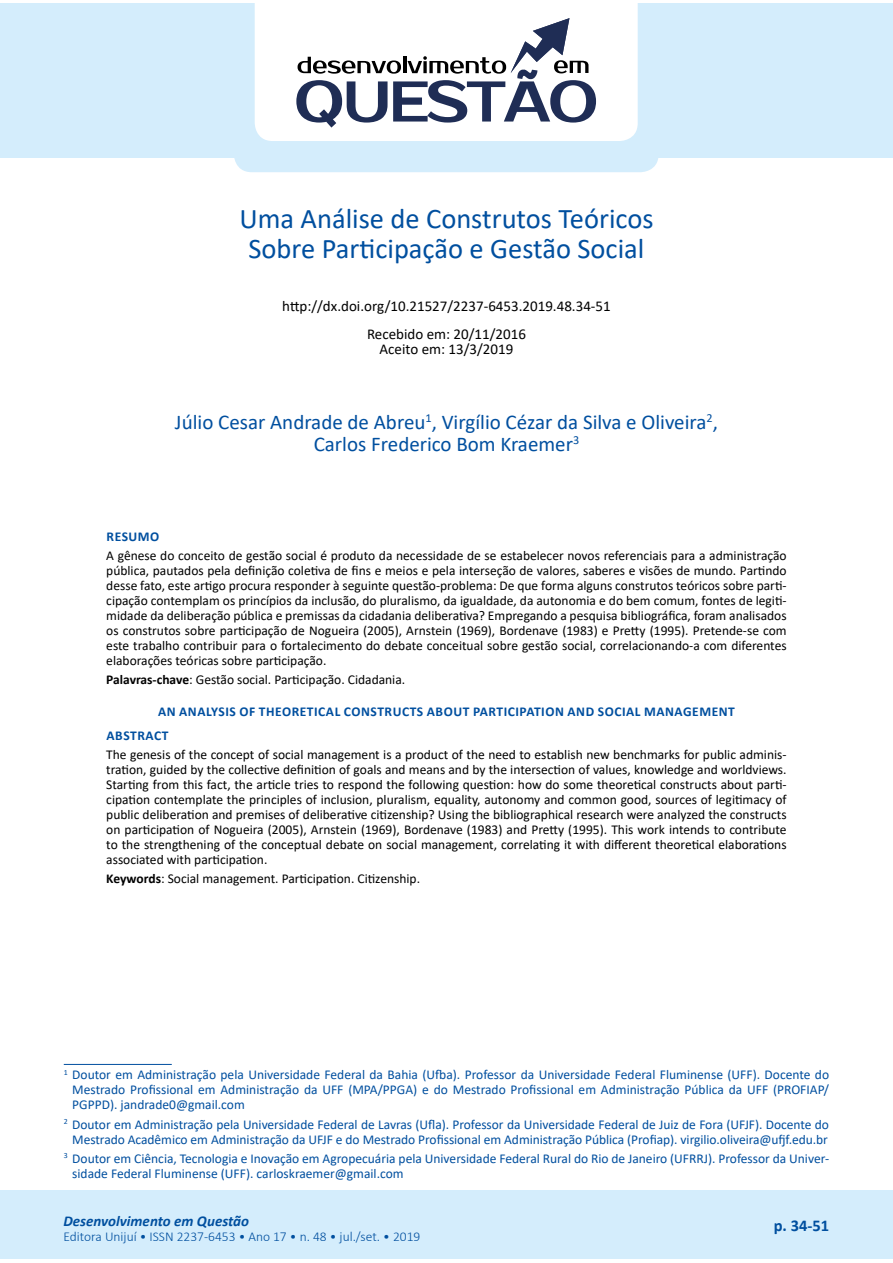
<style>
.page{position:relative;width:893px;height:1263px;background:#fff}
.page>*{position:absolute;margin:0;border:0;box-sizing:border-box;transform-origin:0 0}
.t1{font:28.5px/30px "Calibri";color:#004f9f;text-align:center}
.t2{font:21px/22.5px "Calibri";color:#004f9f;text-align:center}
.t3{font:700 16.5px "Calibri";color:#004f9f}
.t4{font:15px/27.8px "Calibri";color:#000;text-align:center}
.t5{font:italic 700 15px "Calibri";color:#004f9f}
.t6{font:13.5px/15px "Calibri";color:#000;text-align:justify}
.t7{font:13.5px/15px "Calibri";letter-spacing:-.005em;color:#004f9f;text-align:justify}
.t8{font:700 13.5px/23.5px "Calibri";letter-spacing:.04em;color:#004f9f}
.t9{font:300 13.5px "Calibri";color:#004f9f}
.s1{font-weight:700}
</style>
<div class="page">
<div style="left:0;top:3px;width:893px;height:154px;background:#d4edfc"></div>
<div style="left:0;top:1191px;width:893px;height:68px;background:#d4edfc"></div>
<div style="left:234px;top:3px;width:425px;height:169px;background:#d4edfc;border-radius:18px"></div>
<div style="left:255px;top:3px;width:383px;height:138px;background:#fff"></div>
<svg style="left:296px;top:18px;width:300px;height:110px;background:#c5c8d0"></svg>
<hr style="left:64px;top:1064px;width:108px;height:1px;background:#004f9f">
<h1 class="t1" style="left:239px;top:202px;width:416px">Uma Análise de Construtos Teóricos<br>Sobre Participação e Gestão Social</h1>
<p class="t4" style="left:282px;top:292px;width:330px">http://dx.doi.org/10.21527/2237-6453.2019.48.34-51<br>Recebido em: 20/11/2016</p>
<p class="t4" style="left:380px;top:335px;width:135px">Aceito em: 13/3/2019</p>
<h2 class="t2" style="left:175px;top:410px;width:544px">Júlio Cesar Andrade de Abreu<sup>1</sup>, Virgílio Cézar da Silva e Oliveira<sup>2</sup>,<br>Carlos Frederico Bom Kraemer<sup>3</sup></h2>
<p class="t8" style="left:107px;top:524px;width:54px">RESUMO</p>
<p class="t6" style="left:106px;top:548px;width:682px">A gênese do conceito de gestão social é produto da necessidade de se estabelecer novos referenciais para a administração pública, pautados pela definição coletiva de fins e meios e pela interseção de valores, saberes e visões de mundo. Partindo desse fato, este artigo procura responder à seguinte questão-problema: De que forma alguns construtos teóricos sobre parti&shy;cipação contemplam os princípios da inclusão, do pluralismo, da igualdade, da autonomia e do bem comum, fontes de legiti&shy;midade da deliberação pública e premissas da cidadania deliberativa? Empregando a pesquisa bibliográfica, foram analisados os construtos sobre participação de Nogueira (2005), Arnstein (1969), Bordenave (1983) e Pretty (1995). Pretende-se com este trabalho contribuir para o fortalecimento do debate conceitual sobre gestão social, correlacionando-a com diferentes elaborações teóricas sobre participação.</p>
<p class="t6" style="left:106px;top:672px;width:300px"><span class="s1">Palavras-chave</span>: Gestão social. Participação. Cidadania.</p>
<p class="t8" style="left:107px;top:700px;width:630px;text-indent:51px">AN ANALYSIS OF THEORETICAL CONSTRUCTS ABOUT PARTICIPATION AND SOCIAL MANAGEMENT<br>ABSTRACT</p>
<p class="t6" style="left:106px;top:747px;width:682px">The genesis of the concept of social management is a product of the need to establish new benchmarks for public adminis&shy;tration, guided by the collective definition of goals and means and by the intersection of values, knowledge and worldviews.<br>Starting from this fact, the article tries to respond the following question: how do some theoretical constructs about parti&shy;cipation contemplate the principles of inclusion, pluralism, equality, autonomy and common good, sources of legitimacy of public deliberation and premises of deliberative citizenship? Using the bibliographical research were analyzed the constructs on participation of Nogueira (2005), Arnstein (1969), Bordenave (1983) and Pretty (1995). This work intends to contribute to the strengthening of the conceptual debate on social management, correlating it with different theoretical elaborations associated with participation.</p>
<p class="t6" style="left:106px;top:871px;width:315px"><span class="s1">Keywords</span>: Social management. Participation. Citizenship.</p>
<p class="t7" style="left:72px;top:1067px;width:758px;text-indent:-8px"><sup>1</sup> Doutor em Administração pela Universidade Federal da Bahia (Ufba). Professor da Universidade Federal Fluminense (UFF). Docente do Mestrado Profissional em Administração da UFF (MPA/PPGA) e do Mestrado Profissional em Administração Pública da UFF (PROFIAP/ PGPPD). jandrade0@gmail.com</p>
<p class="t7" style="left:64px;top:1116px;width:767px;text-align:center"><sup>2</sup> Doutor em Administração pela Universidade Federal de Lavras (Ufla). Professor da Universidade Federal de Juiz de Fora (UFJF). Docente do<br>Mestrado Acadêmico em Administração da UFJF e do Mestrado Profissional em Administração Pública (Profiap). virgilio.oliveira@ufjf.edu.br</p>
<p class="t7" style="left:72px;top:1150px;width:758px;text-indent:-8px"><sup>3</sup> Doutor em Ciência, Tecnologia e Inovação em Agropecuária pela Universidade Federal Rural do Rio de Janeiro (UFRRJ). Professor da Univer&shy;sidade Federal Fluminense (UFF). carloskraemer@gmail.com</p>
<p class="t5" style="left:63px;top:1210px;width:235px">R vista Desenvolvimento em Questão</p>
<p class="t9" style="left:63px;top:1228px;width:358px">Editora Unijuí • ISSN 2237-6453 • Ano 17 • n. 48 • jul./set. • 2019</p>
<p class="t5" style="left:63px;top:1210px;width:187px">Desenvolvimento em Questão</p>
<p class="t3" style="left:774px;top:1214px;width:57px">p. 34-51</p>
<p class="t9" style="left:280px;top:1228px;width:8px">6</p>
<p class="t9" style="left:320px;top:1228px;width:110px">5 out./dez. • 2018</p>
</div>
